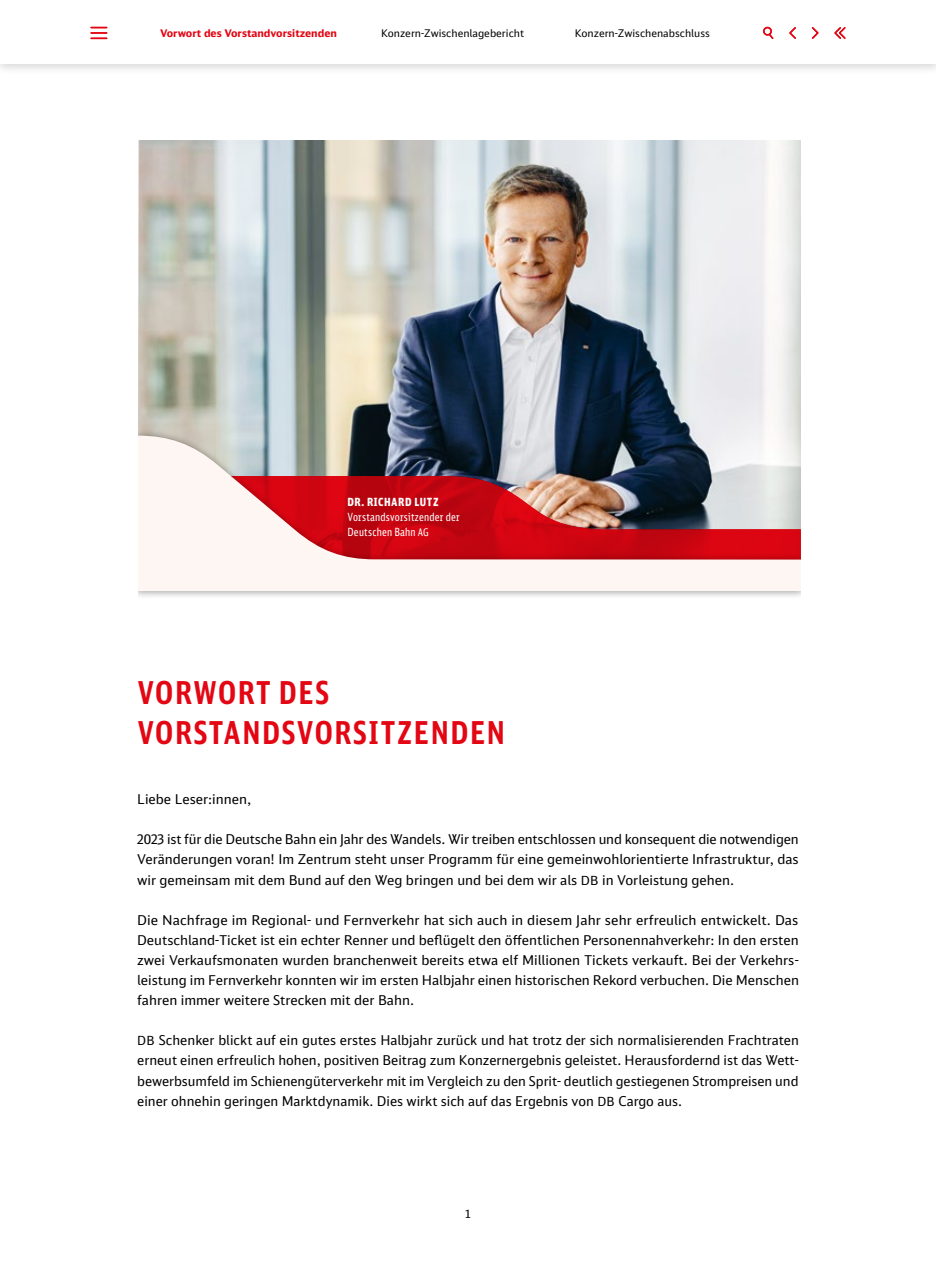
<style>
.page{position:relative;width:936px;height:1263px;background:#fff}
.page>*{position:absolute;margin:0;border:0;box-sizing:border-box;transform-origin:0 0}
.t1{font:31.5px/40.2px "DB Sans Comp 5.22 Bold";letter-spacing:.05em;color:#e30613}
.t2{font:13.5px/20.1px "DB Sans Alternate 5.22 Regular";color:#000;text-align:justify}
.t3{font:11.7px "DB Sans Alternate 5.22 Regular";color:#000}
.t4{font:11.25px/15px "DB Sans Comp 5.22 Regular";letter-spacing:.02em;color:#fff}
.t5{font:11.25px "DB Sans Comp 5.22 Black";letter-spacing:.05em;color:#fff}
.t6{font:10.5px "DB Sans Alternate 5.22 Regular";color:#000}
.t7{font:10.5px "DB Sans Alternate 5.22 Bold";color:#e30613}
.s1{font-size:10.5px}
.s2{font-size:12.6px}
</style>
<div class="page">
<img style="left:139px;top:141px;width:662px;height:287px">
<div style="left:129px;top:428px;width:680px;height:171px;background:#000;opacity:.4"></div>
<svg style="left:137px;top:436px;width:664px;height:155px"></svg>
<div style="left:0;top:0;width:137px;height:603px;background:#fff"></div>
<div style="left:801px;top:0;width:134px;height:603px;background:#fff"></div>
<div style="left:0;top:0;width:935px;height:75px;background:#000;opacity:.15"></div>
<div style="left:0;top:0;width:935px;height:64px;background:#fff"></div>
<div style="left:763px;top:27px;width:8px;height:9px;border:2px solid #e30613;border-radius:50%"></div>
<svg style="left:767px;top:32px;width:7px;height:7px"></svg>
<svg style="left:789px;top:27px;width:7px;height:12px"></svg>
<svg style="left:811px;top:27px;width:8px;height:12px"></svg>
<svg style="left:834px;top:27px;width:12px;height:12px"></svg>
<svg style="left:91px;top:27px;width:16px;height:12px"></svg>
<p class="t7" style="left:160px;top:24px;width:178px">Vorwort des Vorstandvorsitzenden</p>
<p class="t6" style="left:381px;top:24px;width:144px">Konzern-Zwischenlagebericht</p>
<p class="t6" style="left:575px;top:24px;width:136px">Konzern-Zwischenabschluss</p>
<p class="t5" style="left:347px;top:492px;width:92px">DR. RICHARD LUTZ</p>
<p class="t4" style="left:347px;top:508px;width:114px">Vorstandsvorsitzender der<br>Deutschen Bahn <span class="s1">AG</span></p>
<h1 class="t1" style="left:137px;top:669px;width:369px">VORWORT DES<br>VORSTANDSVORSITZENDEN</h1>
<p class="t2" style="left:137px;top:788px;width:115px">Liebe Leser:innen,</p>
<p class="t2" style="left:137px;top:828px;width:663px">2023 ist für die Deutsche Bahn ein Jahr des Wandels. Wir treiben entschlossen und konsequent die notwendigen Veränderungen voran! Im Zentrum steht unser Programm für eine gemeinwohlorientierte Infrastruktur, das wir gemeinsam mit dem Bund auf den Weg bringen und bei dem wir als <span class="s2">DB</span> in Vorleistung gehen.</p>
<p class="t2" style="left:137px;top:908px;width:663px">Die Nachfrage im Regional- und Fernverkehr hat sich auch in diesem Jahr sehr erfreulich entwickelt. Das Deutschland-Ticket ist ein echter Renner und beflügelt den öffentlichen Personennahverkehr: In den ersten zwei Verkaufsmonaten wurden branchenweit bereits etwa elf Millionen Tickets verkauft. Bei der Verkehrs&shy;leistung im Fernverkehr konnten wir im ersten Halbjahr einen historischen Rekord verbuchen. Die Menschen fahren immer weitere Strecken mit der Bahn.</p>
<p class="t2" style="left:137px;top:1029px;width:663px"><span class="s2">DB</span> Schenker blickt auf ein gutes erstes Halbjahr zurück und hat trotz der sich normalisierenden Frachtraten erneut einen erfreulich hohen, positiven Beitrag zum Konzernergebnis geleistet. Herausfordernd ist das Wett&shy;bewerbsumfeld im Schienengüterverkehr mit im Vergleich zu den Sprit- deutlich gestiegenen Strompreisen und einer ohnehin geringen Marktdynamik. Dies wirkt sich auf das Ergebnis von <span class="s2">DB</span> Cargo aus.</p>
<p class="t3" style="left:465px;top:1204px;width:7px">1</p>
</div>
